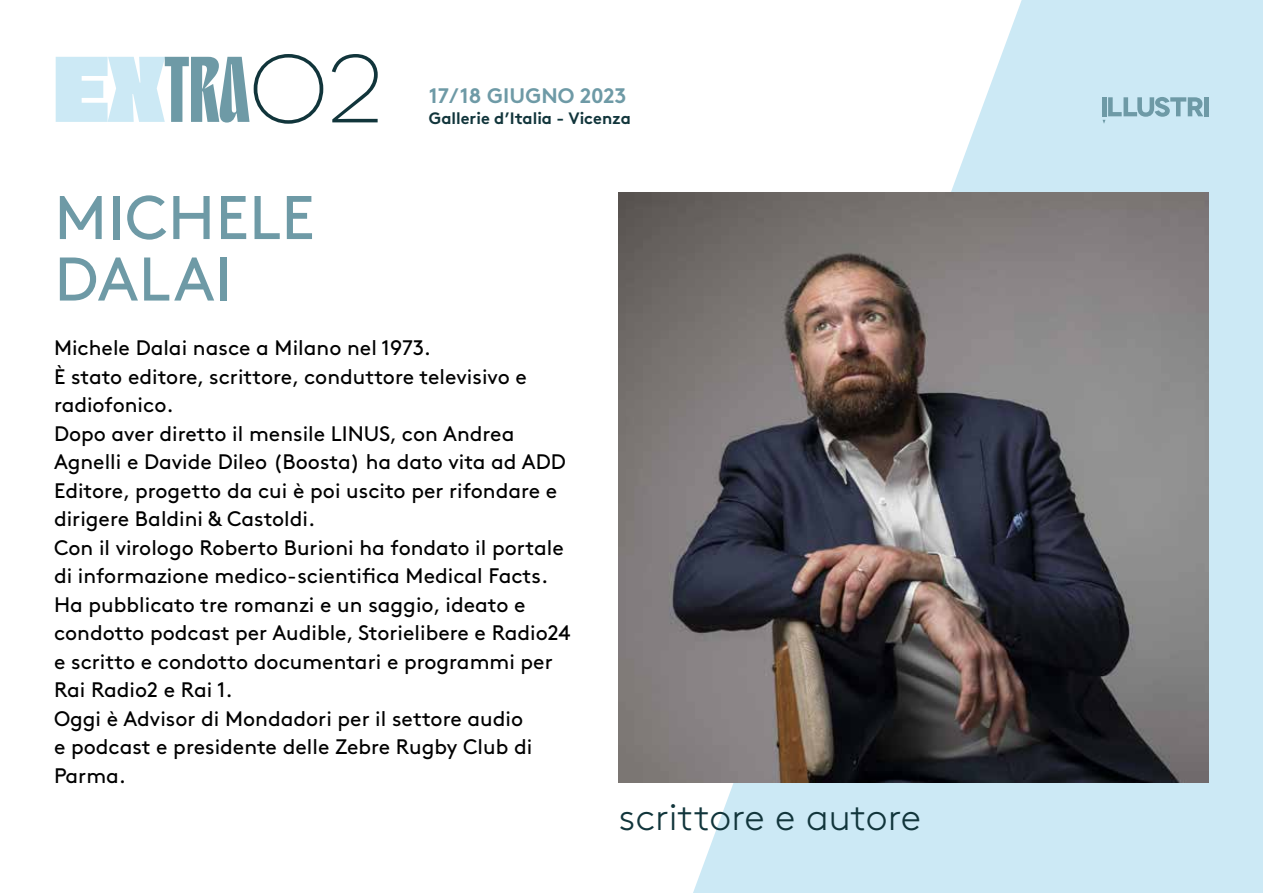
<style>
.page{position:relative;width:1263px;height:893px;background:#fff}
.page>*{position:absolute;margin:0;border:0;box-sizing:border-box;transform-origin:0 0}
.t1{font:93px "T1 Korium 2 Kg";color:#6e9aa6}
.t2{font:61.5px/61.5px "Brown";letter-spacing:.005em;color:#6e9aa6}
.t3{font:300 39px "Brown";color:#11353b}
.t4{font:21px/28.5px "Brown";color:#000}
.t5{font:700 21px "Brown";color:#6e9aa6}
.t6{font:700 16.5px "Brown";color:#11353b}
.s1{font-family:"T1 Korium 6 Kg";color:#cce9f5}
</style>
<div class="page">
<svg style="left:676px;top:0;width:587px;height:893px;fill:#cce9f5"></svg>
<img style="left:619px;top:193px;width:590px;height:590px">
<div style="left:1204px;top:97px;width:5px;height:19px;background:#6e9aa6"></div>
<svg style="left:1102px;top:97px;width:101px;height:27px;background:#a7c9d5"></svg>
<svg style="left:254px;top:54px;width:124px;height:70px"></svg>
<h1 class="t1" style="left:54px;top:43px;width:197px"><span class="s1">EX</span>TRA</h1>
<h2 class="t2" style="left:54px;top:182px;width:262px">MICHELE<br>DALAI</h2>
<p class="t5" style="left:429px;top:78px;width:199px">17/18 GIUGNO 2023</p>
<p class="t6" style="left:429px;top:105px;width:204px">Gallerie d’Italia - Vicenza</p>
<p class="t4" style="left:54px;top:332px;width:518px">Michele Dalai nasce a Milano nel 1973.<br>È stato editore, scrittore, conduttore televisivo e radiofonico.<br>Dopo aver diretto il mensile LINUS, con Andrea Agnelli e Davide Dileo (Boosta) ha dato vita ad ADD Editore, progetto da cui è poi uscito per rifondare e dirigere Baldini &amp; Castoldi.<br>Con il virologo Roberto Burioni ha fondato il portale di informazione medico-scientifica Medical Facts.<br>Ha pubblicato tre romanzi e un saggio, ideato e condotto podcast per Audible, Storielibere e Radio24 e scritto e condotto documentari e programmi per Rai Radio2 e Rai 1.<br>Oggi è Advisor di Mondadori per il settore audio<br>e podcast e presidente delle Zebre Rugby Club di Parma.</p>
<h3 class="t3" style="left:619px;top:788px;width:304px">scrittore e autore</h3>
</div>
